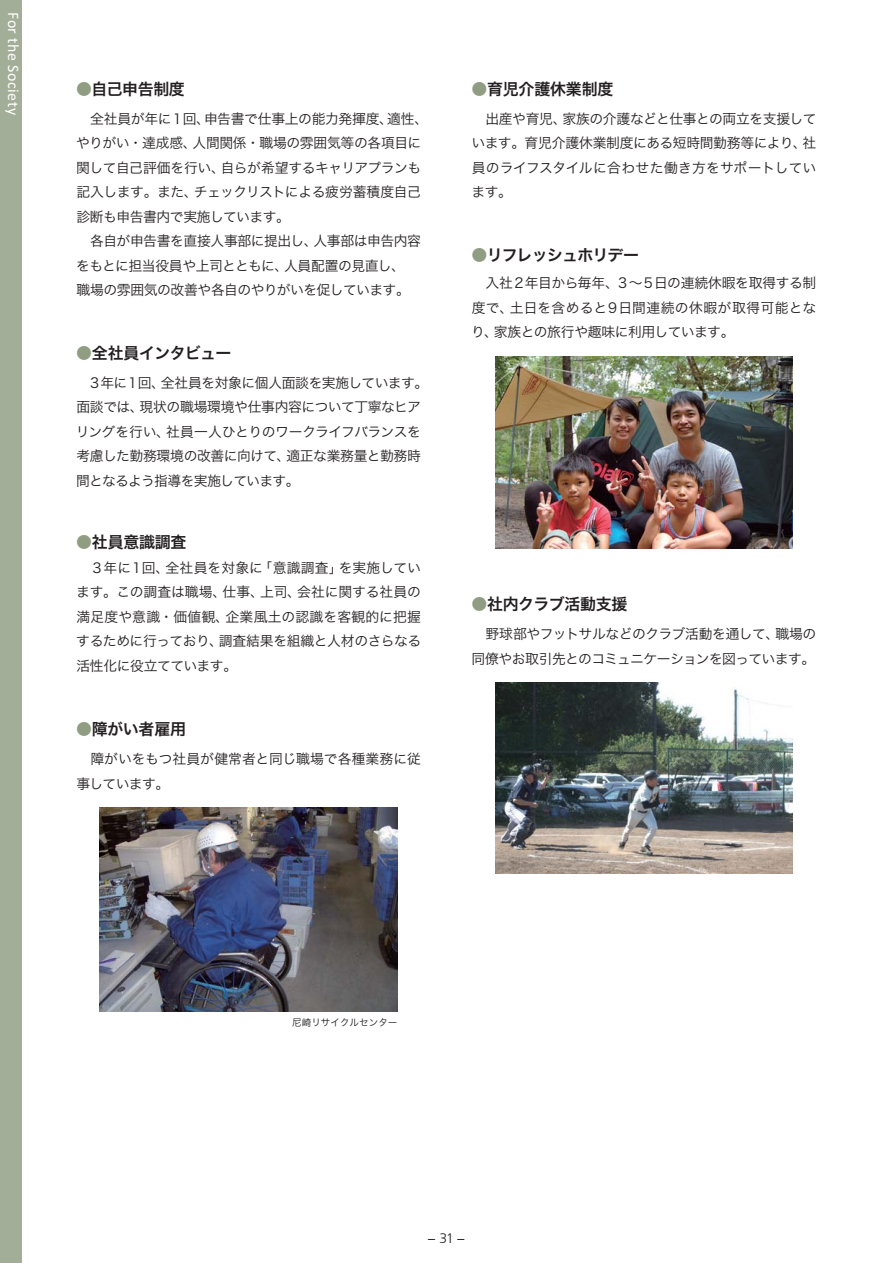
<style>
.page{position:relative;width:893px;height:1263px;background:#fff}
.page>*{position:absolute;margin:0;border:0;box-sizing:border-box;transform-origin:0 0}
.t1{font:15.9px "Hira Kaku Pro W6 90 msp RKSJ H";letter-spacing:-.02em;color:#231f20}
.t2{font:15.9px "Calibri";letter-spacing:.025em;color:#fff}
.t3{font:15.9px "Hira Kaku Pro W6 90 msp RKSJ H";letter-spacing:-.05em;color:#231f20}
.t4{font:13.8px/24.5px "Hira Kaku Pro W3 90 msp RKSJ H";letter-spacing:-.03em;color:#231f20}
.t5{font:13.8px/24.5px "Hira Kaku Pro W3 90 msp RKSJ H";letter-spacing:-.005em;color:#231f20}
.t6{font:300 13.8px "Frutiger";color:#231f20}
.t7{font:9.6px "Hira Kaku Pro W3 90 msp RKSJ H";color:#231f20}
.s1{color:#909d83}
</style>
<div class="page">
<div style="left:0;top:0;width:21px;height:1263px;background:#a2ae98"></div>
<img style="left:495px;top:682px;width:298px;height:192px">
<img style="left:100px;top:807px;width:297px;height:204px">
<img style="left:495px;top:357px;width:298px;height:191px">
<p class="t2" style="left:23px;top:12px;width:105px;rotate:90deg">For the Society</p>
<p class="t1" style="left:76px;top:83px;width:110px"><span class="s1">●</span>自己申告制度</p>
<p class="t4" style="left:76px;top:108px;width:353px">　全社員が年に１回、申告書で仕事上の能力発揮度、適性、やりがい・達成感、人間関係・職場の雰囲気等の各項目に関して自己評価を行い、自らが希望するキャリアプランも記入します。また、チェックリストによる疲労蓄積度自己診断も申告書内で実施しています。<br>　各自が申告書を直接人事部に提出し、人事部は申告内容をもとに担当役員や上司とともに、人員配置の見直し、<br>職場の雰囲気の改善や各自のやりがいを促しています。</p>
<p class="t1" style="left:76px;top:347px;width:157px"><span class="s1">●</span>全社員インタビュー</p>
<p class="t4" style="left:76px;top:372px;width:354px">　3年に1回、全社員を対象に個人面談を実施しています。面談では、現状の職場環境や仕事内容について丁寧なヒアリングを行い、社員一人ひとりのワークライフバランスを考慮した勤務環境の改善に向けて、適正な業務量と勤務時間となるよう指導を実施しています。</p>
<p class="t1" style="left:76px;top:536px;width:112px"><span class="s1">●</span>社員意識調査</p>
<p class="t4" style="left:76px;top:557px;width:347px;text-align:justify">　３年に1回、全社員を対象に「意識調査」を実施しています。この調査は職場、仕事、上司、会社に関する社員の満足度や意識・価値観、企業風土の認識を客観的に把握するために行っており、調査結果を組織と人材のさらなる活性化に役立てています。</p>
<p class="t1" style="left:76px;top:723px;width:111px"><span class="s1">●</span>障がい者雇用</p>
<p class="t5" style="left:76px;top:749px;width:346px">　障がいをもつ社員が健常者と同じ職場で各種業務に従事しています。</p>
<p class="t1" style="left:472px;top:83px;width:143px"><span class="s1">●</span>育児介護休業制度</p>
<p class="t4" style="left:471px;top:108px;width:346px;text-align:justify">　出産や育児、家族の介護などと仕事との両立を支援しています。育児介護休業制度にある短時間勤務等により、社員のライフスタイルに合わせた働き方をサポートしています。</p>
<p class="t3" style="left:472px;top:249px;width:169px"><span class="s1">●</span>リフレッシュホリデー</p>
<p class="t4" style="left:471px;top:273px;width:347px;text-align:justify">　入社2年目から毎年、3～5日の連続休暇を取得する制度で、土日を含めると9日間連続の休暇が取得可能となり、家族との旅行や趣味に利用しています。</p>
<p class="t1" style="left:472px;top:598px;width:157px"><span class="s1">●</span>社内クラブ活動支援</p>
<p class="t4" style="left:472px;top:624px;width:346px">　野球部やフットサルなどのクラブ活動を通して、職場の同僚やお取引先とのコミュニケーションを図っています。</p>
<p class="t7" style="left:292px;top:1019px;width:107px">尼崎リサイクルセンター</p>
<p class="t6" style="left:427px;top:1233px;width:39px">− 31 −</p>
</div>
